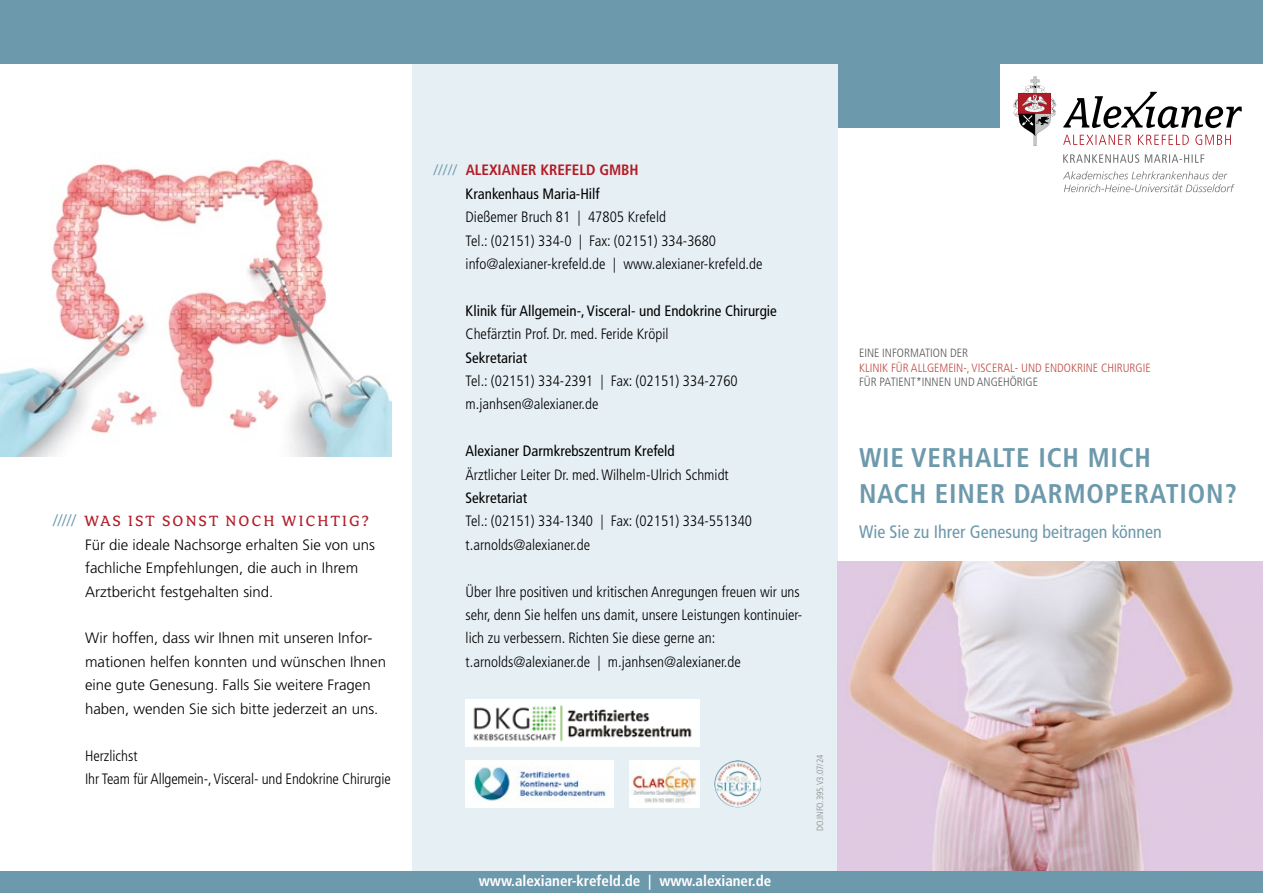
<style>
.page{position:relative;width:1263px;height:893px;background:#fff}
.page>*{position:absolute;margin:0;border:0;box-sizing:border-box;transform-origin:0 0}
.t1{font:700 condensed 27px/36px "Frutiger LT Std";letter-spacing:.03em;color:#6d99ac}
.t2{font:condensed 18px "Frutiger LT Std";color:#6d99ac}
.t3{font:16.5px "Avance OT";letter-spacing:.13em;color:#b21c27}
.t4{font:300 condensed 15px/23.4px "Frutiger LT Std";color:#000}
.t5{font:300 15px/23.4px "Frutiger LT Std";color:#000}
.t6{font:condensed 15px/23.4px "Frutiger LT Std";color:#000;text-align:center}
.t7{font:700 condensed 15px "Frutiger LT Std";color:#fff}
.t8{font:300 condensed 12px "Frutiger LT Std";color:#c04a41}
.t9{font:300 condensed 12px "Frutiger LT Std";color:#555756}
.t10{font:300 condensed 9px "Frutiger LT Std";color:#878988}
.s1{font-family:"Frutiger LT Std";font-weight:300;color:#6d99ac}
.s2{font-weight:300;font-stretch:normal;color:#6d99ac}
.s3{font-weight:700;color:#b21c27}
</style>
<div class="page">
<div style="left:412px;top:0;width:426px;height:893px;background:#e6eff3"></div>
<div style="left:838px;top:64px;width:161px;height:64px;background:#6d99ac"></div>
<img style="left:838px;top:561px;width:425px;height:311px">
<div style="left:0;top:0;width:1263px;height:64px;background:#6d99ac"></div>
<div style="left:0;top:872px;width:1263px;height:21px;background:#6d99ac"></div>
<svg style="left:1013px;top:76px;width:43px;height:70px"></svg>
<svg style="left:1063px;top:171px;width:171px;height:21px"></svg>
<svg style="left:1063px;top:154px;width:141px;height:9px"></svg>
<svg style="left:1063px;top:135px;width:168px;height:10px"></svg>
<svg style="left:1063px;top:92px;width:179px;height:36px"></svg>
<img style="left:714px;top:760px;width:47px;height:47px">
<img style="left:466px;top:700px;width:234px;height:47px">
<img style="left:0;top:159px;width:391px;height:297px">
<img style="left:629px;top:760px;width:71px;height:47px">
<img style="left:466px;top:760px;width:148px;height:47px">
<p class="t3" style="left:53px;top:513px;width:317px"><span class="s1">/////</span> WAS IST SONST NOCH WICHTIG?</p>
<p class="t5" style="left:85px;top:533px;width:292px">Für die ideale Nachsorge erhalten Sie von uns fachliche Empfehlungen, die auch in Ihrem<br>Arztbericht festgehalten sind.</p>
<p class="t5" style="left:85px;top:627px;width:302px">Wir hoffen, dass wir Ihnen mit unseren Infor&shy;mationen helfen konnten und wünschen Ihnen eine gute Genesung. Falls Sie weitere Fragen haben, wenden Sie sich bitte jederzeit an uns.</p>
<p class="t4" style="left:85px;top:744px;width:307px">Herzlichst<br>Ihr Team für Allgemein-, Visceral- und Endokrine Chirurgie</p>
<p class="t6" style="left:434px;top:159px;width:207px"><span class="s2">/////</span> <span class="s3">ALEXIANER KREFELD GMBH<br></span>Krankenhaus Maria-Hilf</p>
<p class="t4" style="left:466px;top:206px;width:298px">Dießemer Bruch 81 | 47805 Krefeld<br>Tel.: (02151) 334-0 | Fax: (02151) 334-3680 info@alexianer-krefeld.de | www.alexianer-krefeld.de</p>
<p class="t6" style="left:466px;top:299px;width:313px">Klinik für Allgemein-, Visceral- und Endokrine Chirurgie</p>
<p class="t4" style="left:466px;top:323px;width:204px">Chefärztin Prof. Dr. med. Feride Kröpil</p>
<p class="t6" style="left:466px;top:346px;width:63px">Sekretariat</p>
<p class="t4" style="left:466px;top:369px;width:274px">Tel.: (02151) 334-2391 | Fax: (02151) 334-2760 m.janhsen@alexianer.de</p>
<p class="t6" style="left:466px;top:439px;width:211px">Alexianer Darmkrebszentrum Krefeld</p>
<p class="t4" style="left:466px;top:463px;width:265px">Ärztlicher Leiter Dr. med. Wilhelm-Ulrich Schmidt</p>
<p class="t6" style="left:466px;top:486px;width:63px">Sekretariat</p>
<p class="t4" style="left:466px;top:510px;width:288px">Tel.: (02151) 334-1340 | Fax: (02151) 334-551340 t.arnolds@alexianer.de</p>
<p class="t4" style="left:466px;top:580px;width:338px">Über Ihre positiven und kritischen Anregungen freuen wir uns sehr, denn Sie helfen uns damit, unsere Leistungen kontinuier&shy;lich zu verbessern. Richten Sie diese gerne an: t.arnolds@alexianer.de | m.janhsen@alexianer.de</p>
<p class="t7" style="left:479px;top:872px;width:294px">www.alexianer-krefeld.de | www.alexianer.de</p>
<p class="t10" style="left:815px;top:831px;width:78px;rotate:-90deg">DO.INFO.395.V3.07/24</p>
<p class="t9" style="left:859px;top:346px;width:111px">EINE INFORMATION DER</p>
<p class="t8" style="left:859px;top:361px;width:293px">KLINIK FÜR ALLGEMEIN-, VISCERAL- UND ENDOKRINE CHIRURGIE</p>
<p class="t9" style="left:859px;top:375px;width:181px">FÜR PATIENT*INNEN UND ANGEHÖRIGE</p>
<h1 class="t1" style="left:859px;top:440px;width:379px">WIE VERHALTE ICH MICH<br>NACH EINER DARMOPERATION?</h1>
<p class="t2" style="left:859px;top:521px;width:304px">Wie Sie zu Ihrer Genesung beitragen können</p>
</div>
